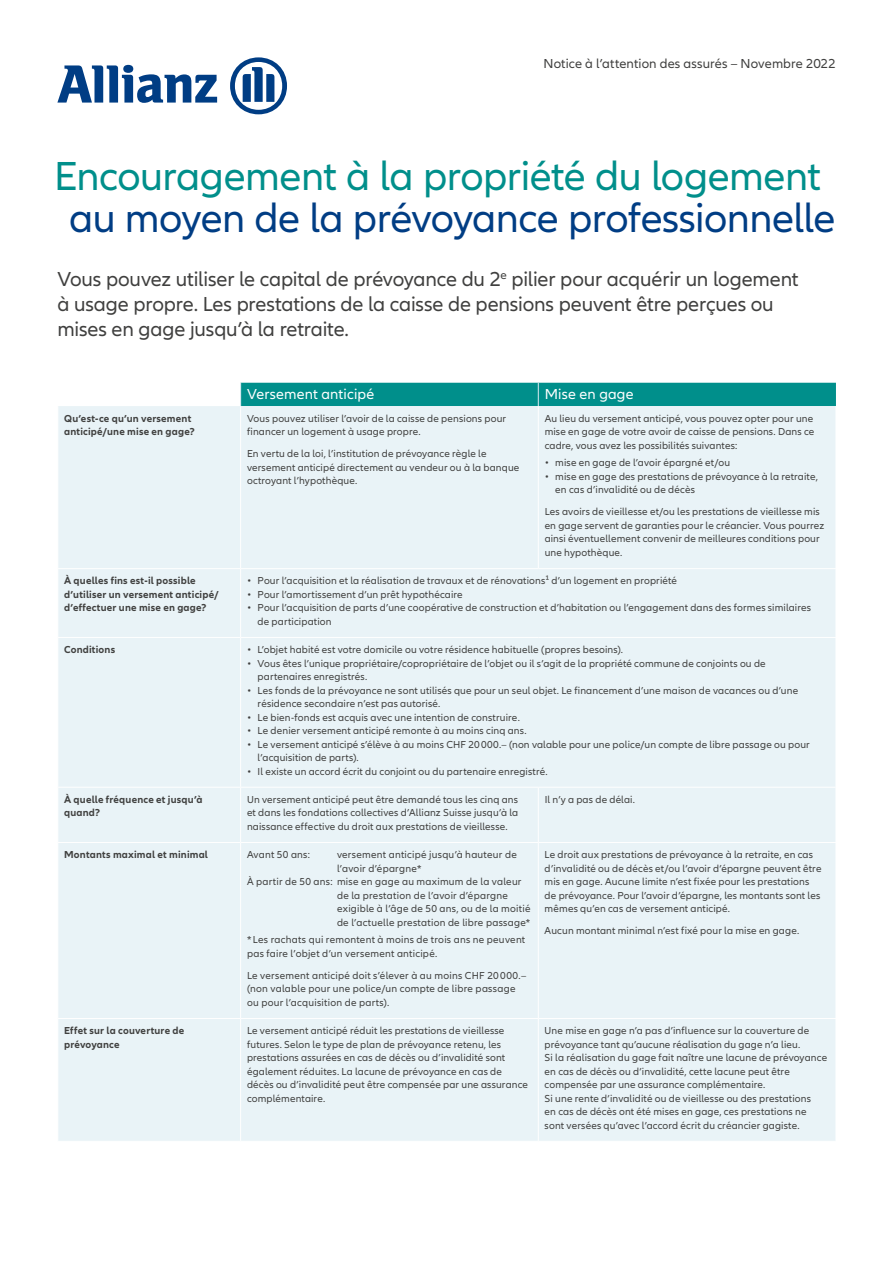
<style>
.page{position:relative;width:893px;height:1263px;background:#fff}
.page>*{position:absolute;margin:0;border:0;box-sizing:border-box;transform-origin:0 0}
.t1{font:42px "Allianz Neo";letter-spacing:-.015em;color:#003d84}
.t2{font:42px "Allianz Neo";letter-spacing:-.01em;color:#008f8b}
.t3{font:21px/25.2px "Allianz Neo";letter-spacing:-.005em;color:#40403f}
.t4{font:15px "Allianz Neo";letter-spacing:.01em;color:#fff}
.t5{font:13.5px "Allianz Neo";letter-spacing:.01em;color:#40403f}
.t6{font:10.5px/13.5px "Allianz Neo";letter-spacing:.015em;color:#40403f}
.t7{font:700 10.5px/13.5px "Allianz Neo";letter-spacing:.02em;color:#40403f}
</style>
<div class="page">
<div style="left:58px;top:406px;width:778px;height:735px;background:#e9f3f7"></div>
<hr style="left:240px;top:406px;width:1px;height:162px;background:#fff">
<hr style="left:538px;top:406px;width:1px;height:162px;background:#fff">
<hr style="left:57px;top:568px;width:184px;height:1px;background:#fff">
<hr style="left:241px;top:568px;width:297px;height:1px;background:#fff">
<hr style="left:240px;top:569px;width:1px;height:68px;background:#fff">
<hr style="left:538px;top:568px;width:298px;height:1px;background:#fff">
<hr style="left:57px;top:637px;width:184px;height:1px;background:#fff">
<hr style="left:241px;top:637px;width:297px;height:1px;background:#fff">
<hr style="left:240px;top:638px;width:1px;height:149px;background:#fff">
<hr style="left:538px;top:637px;width:298px;height:1px;background:#fff">
<hr style="left:57px;top:787px;width:184px;height:1px;background:#fff">
<hr style="left:241px;top:787px;width:297px;height:1px;background:#fff">
<hr style="left:240px;top:787px;width:1px;height:55px;background:#fff">
<hr style="left:538px;top:787px;width:298px;height:1px;background:#fff">
<hr style="left:538px;top:787px;width:1px;height:55px;background:#fff">
<hr style="left:57px;top:842px;width:184px;height:1px;background:#fff">
<hr style="left:241px;top:842px;width:297px;height:1px;background:#fff">
<hr style="left:240px;top:843px;width:1px;height:175px;background:#fff">
<hr style="left:538px;top:842px;width:298px;height:1px;background:#fff">
<hr style="left:538px;top:843px;width:1px;height:175px;background:#fff">
<hr style="left:57px;top:1018px;width:184px;height:1px;background:#fff">
<hr style="left:241px;top:1018px;width:297px;height:1px;background:#fff">
<hr style="left:240px;top:1019px;width:1px;height:122px;background:#fff">
<hr style="left:538px;top:1018px;width:298px;height:1px;background:#fff">
<hr style="left:538px;top:1019px;width:1px;height:122px;background:#fff">
<div style="left:240px;top:383px;width:596px;height:23px;background:#008f8b"></div>
<svg style="left:57px;top:65px;width:160px;height:38px"></svg>
<svg style="left:230px;top:57px;width:57px;height:57px"></svg>
<p class="t5" style="left:543px;top:56px;width:294px">Notice à l’attention des assurés – Novembre 2022</p>
<h1 class="t2" style="left:54px;top:152px;width:768px">Encouragement à la propriété du logement</h1>
<h1 class="t1" style="left:69px;top:194px;width:768px">au moyen de la prévoyance professionnelle</h1>
<h2 class="t3" style="left:57px;top:266px;width:743px">Vous pouvez utiliser le capital de prévoyance du 2<sup>e</sup> pilier pour acquérir un logement à usage propre. Les prestations de la caisse de pensions peuvent être perçues ou mises en gage jusqu’à la retraite.</h2>
<h3 class="t4" style="left:247px;top:386px;width:129px">Versement anticipé</h3>
<h3 class="t4" style="left:545px;top:386px;width:90px">Mise en gage</h3>
<p class="t7" style="left:64px;top:412px;width:132px">Qu’est-ce qu’un versement anticipé/une mise en gage?</p>
<p class="t6" style="left:247px;top:412px;width:261px">Vous pouvez utiliser l’avoir de la caisse de pensions pour financer un logement à usage propre.</p>
<p class="t6" style="left:247px;top:447px;width:274px">En vertu de la loi, l’institution de prévoyance règle le versement anticipé directement au vendeur ou à la banque octroyant l’hypothèque.</p>
<p class="t6" style="left:545px;top:412px;width:271px;text-align:justify">Au lieu du versement anticipé, vous pouvez opter pour une mise en gage de votre avoir de caisse de pensions. Dans ce cadre, vous avez les possibilités suivantes:</p>
<p class="t6" style="left:545px;top:456px;width:187px">• mise en gage de l’avoir épargné et/ou</p>
<p class="t6" style="left:555px;top:470px;width:264px;text-indent:-11px">• mise en gage des prestations de prévoyance à la retraite, en cas d’invalidité ou de décès</p>
<p class="t6" style="left:545px;top:505px;width:281px">Les avoirs de vieillesse et/ou les prestations de vieillesse mis en gage servent de garanties pour le créancier. Vous pourrez ainsi éventuellement convenir de meilleures conditions pour une hypothèque.</p>
<p class="t7" style="left:64px;top:574px;width:156px">À quelles fins est-il possible d’utiliser un versement anticipé/ d’effectuer une mise en gage?</p>
<p class="t6" style="left:247px;top:574px;width:432px">• Pour l’acquisition et la réalisation de travaux et de rénovations¹ d’un logement en propriété</p>
<p class="t6" style="left:247px;top:588px;width:217px">• Pour l’amortissement d’un prêt hypothécaire</p>
<p class="t6" style="left:258px;top:601px;width:555px;text-indent:-11px">• Pour l’acquisition de parts d’une coopérative de construction et d’habitation ou l’engagement dans des formes similaires de participation</p>
<p class="t7" style="left:64px;top:643px;width:53px">Conditions</p>
<p class="t6" style="left:247px;top:643px;width:378px">• L’objet habité est votre domicile ou votre résidence habituelle (propres besoins).</p>
<p class="t6" style="left:258px;top:656px;width:510px;text-indent:-11px">• Vous êtes l’unique propriétaire/copropriétaire de l’objet ou il s’agit de la propriété commune de conjoints ou de partenaires enregistrés.</p>
<p class="t6" style="left:258px;top:683px;width:542px;text-indent:-11px">• Les fonds de la prévoyance ne sont utilisés que pour un seul objet. Le financement d’une maison de vacances ou d’une résidence secondaire n’est pas autorisé.</p>
<p class="t6" style="left:247px;top:710px;width:274px">• Le bien-fonds est acquis avec une intention de construire.</p>
<p class="t6" style="left:247px;top:724px;width:281px">• Le denier versement anticipé remonte à au moins cinq ans.</p>
<p class="t6" style="left:258px;top:737px;width:554px;text-indent:-11px">• Le versement anticipé s’élève à au moins CHF 20000.– (non valable pour une police/un compte de libre passage ou pour l’acquisition de parts).</p>
<p class="t6" style="left:247px;top:764px;width:302px">• Il existe un accord écrit du conjoint ou du partenaire enregistré.</p>
<p class="t7" style="left:64px;top:793px;width:140px">À quelle fréquence et jusqu’à quand?</p>
<p class="t6" style="left:247px;top:793px;width:273px;text-align:justify">Un versement anticipé peut être demandé tous les cinq ans et dans les fondations collectives d’Allianz Suisse jusqu’à la naissance effective du droit aux prestations de vieillesse.</p>
<p class="t6" style="left:545px;top:793px;width:92px">Il n’y a pas de délai.</p>
<p class="t7" style="left:64px;top:848px;width:145px">Montants maximal et minimal</p>
<p class="t6" style="left:247px;top:848px;width:65px">Avant 50 ans:</p>
<p class="t6" style="left:337px;top:848px;width:181px">versement anticipé jusqu’à hauteur de</p>
<p class="t6" style="left:337px;top:862px;width:86px">l’avoir d’épargne*</p>
<p class="t6" style="left:247px;top:875px;width:276px">À partir de 50 ans: mise en gage au maximum de la valeur</p>
<p class="t6" style="left:337px;top:889px;width:172px">de la prestation de l’avoir d’épargne</p>
<p class="t6" style="left:337px;top:902px;width:195px">exigible à l’âge de 50 ans, ou de la moitié</p>
<p class="t6" style="left:337px;top:916px;width:195px">de l’actuelle prestation de libre passage*</p>
<p class="t6" style="left:247px;top:933px;width:280px">* Les rachats qui remontent à moins de trois ans ne peuvent pas faire l’objet d’un versement anticipé.</p>
<p class="t6" style="left:247px;top:969px;width:281px">Le versement anticipé doit s’élever à au moins CHF 20 000.– (non valable pour une police/un compte de libre passage ou pour l’acquisition de parts).</p>
<p class="t6" style="left:545px;top:848px;width:278px">Le droit aux prestations de prévoyance à la retraite, en cas d’invalidité ou de décès et/ou l’avoir d’épargne peuvent être mis en gage. Aucune limite n’est fixée pour les prestations de prévoyance. Pour l’avoir d’épargne, les montants sont les mêmes qu’en cas de versement anticipé.</p>
<p class="t6" style="left:545px;top:924px;width:256px">Aucun montant minimal n’est fixé pour la mise en gage.</p>
<p class="t7" style="left:64px;top:1024px;width:122px">Effet sur la couverture de prévoyance</p>
<p class="t6" style="left:247px;top:1024px;width:283px">Le versement anticipé réduit les prestations de vieillesse futures. Selon le type de plan de prévoyance retenu, les prestations assurées en cas de décès ou d’invalidité sont également réduites. La lacune de prévoyance en cas de décès ou d’invalidité peut être compensée par une assurance complémentaire.</p>
<p class="t6" style="left:545px;top:1024px;width:284px">Une mise en gage n’a pas d’influence sur la couverture de prévoyance tant qu’aucune réalisation du gage n’a lieu.<br>Si la réalisation du gage fait naître une lacune de prévoyance en cas de décès ou d’invalidité, cette lacune peut être compensée par une assurance complémentaire.<br>Si une rente d’invalidité ou de vieillesse ou des prestations<br>en cas de décès ont été mises en gage, ces prestations ne sont versées qu’avec l’accord écrit du créancier gagiste.</p>
</div>
